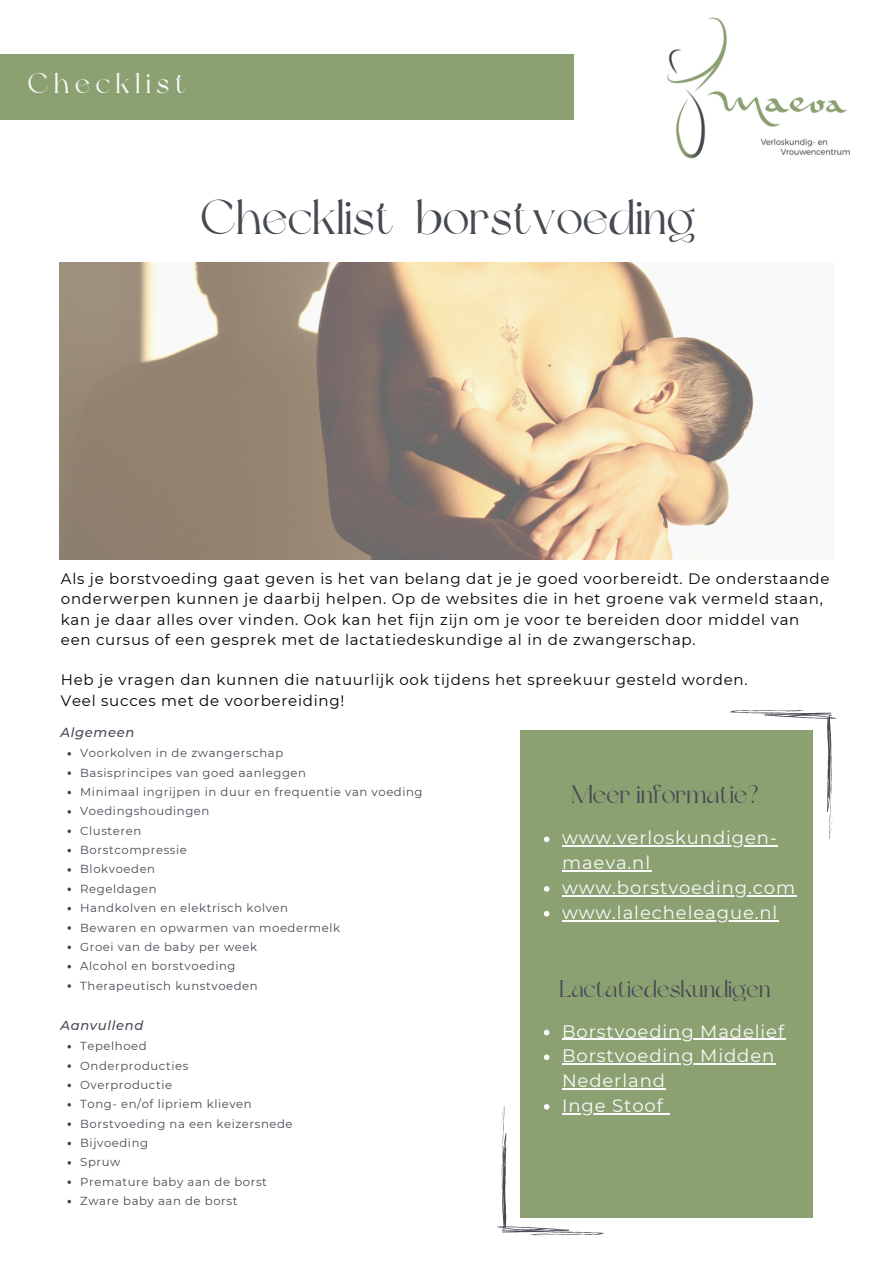
<style>
.page{position:relative;width:894px;height:1264px;background:#fff}
.page>*{position:absolute;margin:0;border:0;box-sizing:border-box;transform-origin:0 0}
.t1{font:48.75px "Dream Avenue";color:#454952}
.t2{font:28.5px "Dream Avenue";letter-spacing:.2em;color:#fafafa}
.t3{font:25.5px "Dream Avenue";color:#454952}
.t4{font:24px "Dream Avenue";color:#454952}
.t5{font:18px/24.8px "Montserrat";letter-spacing:.05em;color:#fafafa}
.t6{font:15px/20.2px "Montserrat";letter-spacing:.05em;color:#000}
.t7{font:italic 500 13.2px "Montserrat";letter-spacing:.05em;color:#454952}
.t8{font:11.7px/19.4px "Montserrat";letter-spacing:.05em;color:#454952}
</style>
<div class="page">
<div style="left:0;top:55px;width:573px;height:65px;background:#8ba172"></div>
<img style="left:59px;top:263px;width:695px;height:296px">
<img style="left:667px;top:17px;width:183px;height:142px">
<div style="left:519px;top:730px;width:293px;height:487px;background:#8ba172"></div>
<svg style="left:729px;top:710px;width:106px;height:129px"></svg>
<svg style="left:543px;top:836px;width:6px;height:6px"></svg>
<hr style="left:562px;top:845px;width:215px;height:1px;background:#fafafa">
<hr style="left:562px;top:870px;width:89px;height:1px;background:#fafafa">
<svg style="left:543px;top:886px;width:6px;height:5px"></svg>
<hr style="left:562px;top:895px;width:234px;height:1px;background:#fafafa">
<svg style="left:543px;top:911px;width:6px;height:5px"></svg>
<hr style="left:562px;top:919px;width:216px;height:2px;background:#fafafa">
<svg style="left:543px;top:1029px;width:6px;height:6px"></svg>
<hr style="left:562px;top:1038px;width:222px;height:1px;background:#fafafa">
<svg style="left:543px;top:1054px;width:6px;height:6px"></svg>
<hr style="left:562px;top:1063px;width:213px;height:1px;background:#fafafa">
<hr style="left:562px;top:1088px;width:103px;height:1px;background:#fafafa">
<svg style="left:497px;top:1104px;width:107px;height:131px"></svg>
<hr style="left:562px;top:1113px;width:101px;height:1px;background:#fafafa">
<svg style="left:67px;top:752px;width:4px;height:3px"></svg>
<svg style="left:67px;top:771px;width:4px;height:4px"></svg>
<svg style="left:67px;top:790px;width:4px;height:4px"></svg>
<svg style="left:67px;top:829px;width:4px;height:4px"></svg>
<svg style="left:67px;top:848px;width:4px;height:4px"></svg>
<svg style="left:67px;top:887px;width:4px;height:4px"></svg>
<svg style="left:67px;top:906px;width:4px;height:4px"></svg>
<svg style="left:67px;top:945px;width:4px;height:4px"></svg>
<svg style="left:67px;top:965px;width:4px;height:3px"></svg>
<svg style="left:67px;top:1045px;width:4px;height:3px"></svg>
<svg style="left:67px;top:1083px;width:4px;height:4px"></svg>
<svg style="left:67px;top:1103px;width:4px;height:3px"></svg>
<svg style="left:67px;top:1141px;width:4px;height:4px"></svg>
<svg style="left:67px;top:1161px;width:4px;height:3px"></svg>
<svg style="left:67px;top:1199px;width:4px;height:4px"></svg>
<h2 class="t2" style="left:28px;top:72px;width:160px">Checklist</h2>
<h1 class="t1" style="left:200px;top:198px;width:497px">Checklist borstvoeding</h1>
<p class="t6" style="left:61px;top:568px;width:770px">Als je borstvoeding gaat geven is het van belang dat je je goed voorbereidt. De onderstaande onderwerpen kunnen je daarbij helpen. Op de websites die in het groene vak vermeld staan, kan je daar alles over vinden. Ook kan het fijn zijn om je voor te bereiden door middel van een cursus of een gesprek met de lactatiedeskundige al in de zwangerschap.</p>
<p class="t6" style="left:61px;top:670px;width:688px">Heb je vragen dan kunnen die natuurlijk ook tijdens het spreekuur gesteld worden.<br>Veel succes met de voorbereiding!</p>
<p class="t7" style="left:60px;top:724px;width:75px">Algemeen</p>
<p class="t8" style="left:80px;top:743px;width:344px">Voorkolven in de zwangerschap<br>Basisprincipes van goed aanleggen<br>Minimaal ingrijpen in duur en frequentie van voeding<br>Voedingshoudingen<br>Clusteren<br>Borstcompressie<br>Blokvoeden<br>Regeldagen<br>Handkolven en elektrisch kolven<br>Bewaren en opwarmen van moedermelk<br>Groei van de baby per week<br>Alcohol en borstvoeding<br>Therapeutisch kunstvoeden</p>
<p class="t7" style="left:60px;top:1017px;width:84px">Aanvullend</p>
<p class="t8" style="left:80px;top:1036px;width:214px">Tepelhoed<br>Onderproducties<br>Overproductie<br>Tong- en/of lipriem klieven<br>Borstvoeding na een keizersnede<br>Bijvoeding<br>Spruw<br>Premature baby aan de borst<br>Zware baby aan de borst</p>
<h3 class="t3" style="left:571px;top:784px;width:189px">Meer informatie?</h3>
<h3 class="t5" style="left:562px;top:825px;width:235px">www.verloskundigen&shy;maeva.nl www.borstvoeding.com www.lalecheleague.nl</h3>
<h3 class="t4" style="left:559px;top:978px;width:213px">Lactatiedeskundigen</h3>
<h3 class="t5" style="left:562px;top:1018px;width:223px">Borstvoeding Madelief<br>Borstvoeding Midden<br>Nederland<br>Inge Stoof</h3>
</div>
